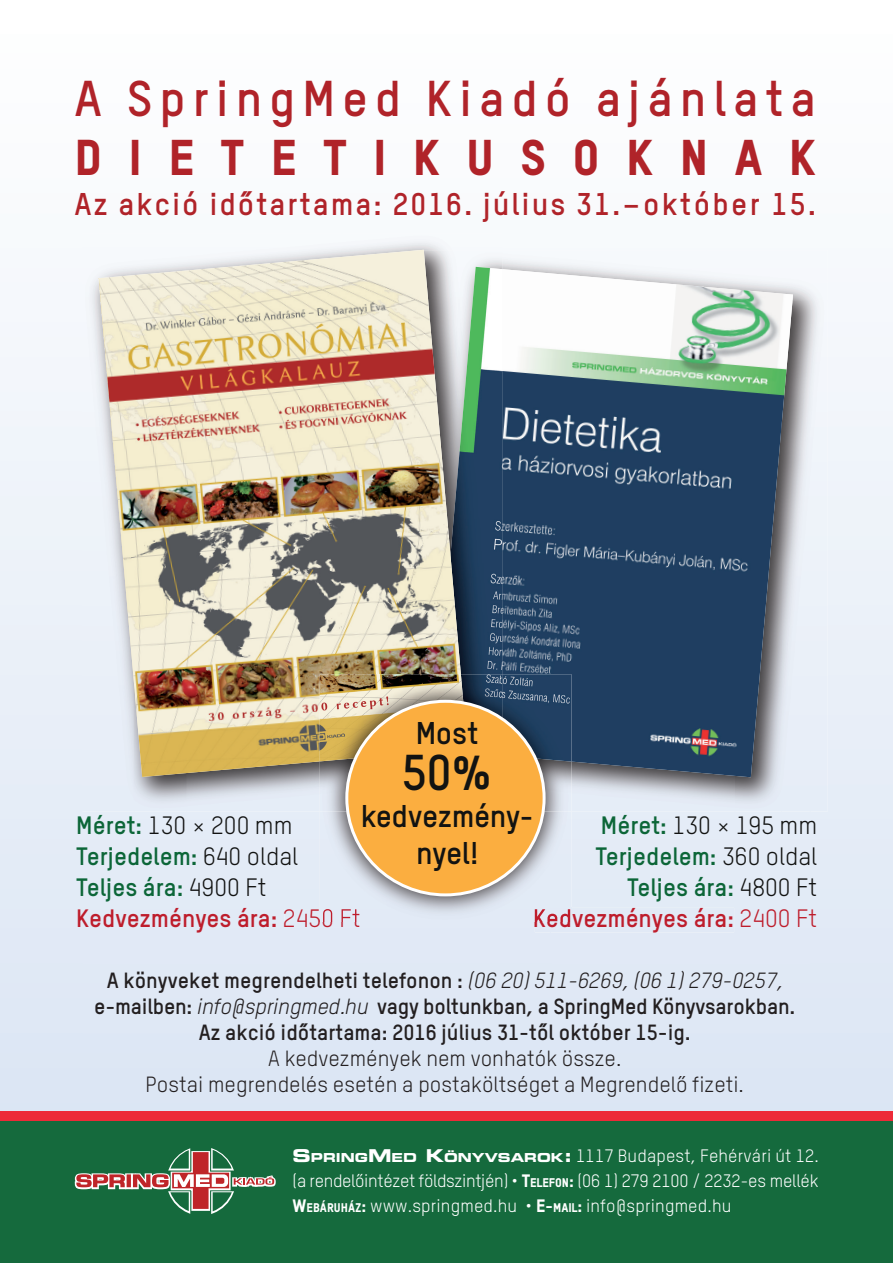
<style>
.page{position:relative;width:893px;height:1263px;background:#fff}
.page>*{position:absolute;margin:0;border:0;box-sizing:border-box;transform-origin:0 0}
.t1{font:700 49.35px "TSTARPRO";letter-spacing:.14em;color:#b02329}
.t2{font:49.35px "TSTARPRO Headline";letter-spacing:.53em;color:#b02329}
.t3{font:700 49.35px "TSTARPRO";color:#121312}
.t4{font:700 30.9px "TSTARPRO";letter-spacing:.065em;color:#b02329}
.t5{font:700 30.9px/37px "TSTARPRO";letter-spacing:-.015em;color:#121312;text-align:center}
.t6{font:700 24.75px/30.9px "TSTARPRO";color:#0c6638}
.t7{font:700 21.6px/26px "TSTARPRO";color:#231f20;text-align:center}
.t8{font:21.6px/26px "TSTARPRO";color:#231f20;text-align:center}
.t9{font:17.7px/24.8px "TSTARPRO";letter-spacing:-.01em;color:#fff;text-align:justify}
.s1{font-weight:400;color:#121312}
.s2{color:#be1d2c}
.s3{font-weight:400;color:#be1d2c}
.s4{font-weight:400;font-style:italic}
.s5{font-family:"Eurostile Bold Extended Two"}
.s6{font-family:"Eurostile Bold Extended Two";font-size:12.45px}
.s7{font-family:"TSTARPRO Headline"}
.s8{font-family:"TSTARPRO Headline";font-size:12.45px}
</style>
<div class="page">
<img style="left:284px;top:909px;width:75px;height:18px">
<div style="left:535px;top:908px;width:199px;height:24px;background:#e2eaf6"></div>
<div style="left:0;top:1116px;width:893px;height:147px;background:#156a3d"></div>
<div style="left:0;top:1111px;width:893px;height:10px;background:#ed2a38"></div>
<img style="left:782px;top:301px;width:46px;height:510px">
<img style="left:735px;top:777px;width:47px;height:34px">
<img style="left:571px;top:777px;width:164px;height:34px">
<img style="left:502px;top:269px;width:291px;height:508px">
<img style="left:134px;top:777px;width:52px;height:34px">
<img style="left:186px;top:777px;width:134px;height:34px">
<img style="left:461px;top:250px;width:41px;height:17px">
<img style="left:461px;top:267px;width:41px;height:407px">
<img style="left:99px;top:250px;width:362px;height:527px">
<img style="left:320px;top:811px;width:251px;height:111px">
<img style="left:537px;top:761px;width:34px;height:50px">
<img style="left:502px;top:674px;width:69px;height:87px">
<img style="left:320px;top:761px;width:34px;height:50px">
<img style="left:467px;top:674px;width:35px;height:43px">
<img style="left:320px;top:674px;width:147px;height:87px">
<img style="left:320px;top:909px;width:39px;height:13px">
<img style="left:535px;top:908px;width:36px;height:14px">
<div style="left:347px;top:701px;width:197px;height:194px;background:#fbae40;border-radius:50%"></div>
<svg style="left:74px;top:1148px;width:202px;height:66px"></svg>
<h1 class="t1" style="left:75px;top:67px;width:743px">A SpringMed Kiadó ajánlata</h1>
<h1 class="t2" style="left:75px;top:126px;width:743px">DIETETIKUSOKNAK</h1>
<h2 class="t4" style="left:75px;top:184px;width:743px">Az akció időtartama: 2016. július 31.–október 15.</h2>
<h2 class="t5" style="left:416px;top:714px;width:64px">Most</h2>
<h1 class="t3" style="left:402px;top:741px;width:92px">50%</h1>
<h2 class="t5" style="left:361px;top:797px;width:175px">kedvezmény&shy;nyel!</h2>
<p class="t6" style="left:76px;top:809px;width:286px">Méret: <span class="s1">130 × 200 mm<br></span>Terjedelem: <span class="s1">640 oldal<br></span>Teljes ára: <span class="s1">4900 Ft<br></span><span class="s2">Kedvezményes ára:</span> <span class="s3">2450 Ft</span></p>
<p class="t6" style="left:533px;top:809px;width:286px;text-align:right">Méret: <span class="s1">130 × 195 mm<br></span>Terjedelem: <span class="s1">360 oldal<br></span>Teljes ára: <span class="s1">4800 Ft<br></span><span class="s2">Kedvezményes ára:</span> <span class="s3">2400 Ft</span></p>
<p class="t7" style="left:94px;top:967px;width:703px">A könyveket megrendelheti telefonon : <span class="s4">(06 20) 511-6269, (06 1) 279-0257, </span>e-mailben: <span class="s4">info@springmed.hu</span> vagy boltunkban, a SpringMed Könyvsarokban.<br>Az akció időtartama: 2016 július 31-től október 15-ig.</p>
<p class="t8" style="left:146px;top:1045px;width:600px">A kedvezmények nem vonhatók össze.<br>Postai megrendelés esetén a postaköltséget a Megrendelő fizeti.</p>
<p class="t9" style="left:292px;top:1143px;width:528px"><span class="s5">S</span><span class="s6">PRING</span><span class="s5">M</span><span class="s6">ED</span> <span class="s5">K</span><span class="s6">ÖNYVSAROK</span><span class="s5">:</span> 1117 Budapest, Fehérvári út 12. (a rendelőintézet földszintjén) • <span class="s7">T</span><span class="s8">ELEFON</span><span class="s7">:</span> (06 1) 279 2100 / 2232-es mellék <span class="s7">W</span><span class="s8">EBÁRUHÁZ</span><span class="s7">:</span> www.springmed.hu • <span class="s7">E-</span><span class="s8">MAIL</span><span class="s7">:</span> info@springmed.hu</p>
</div>
